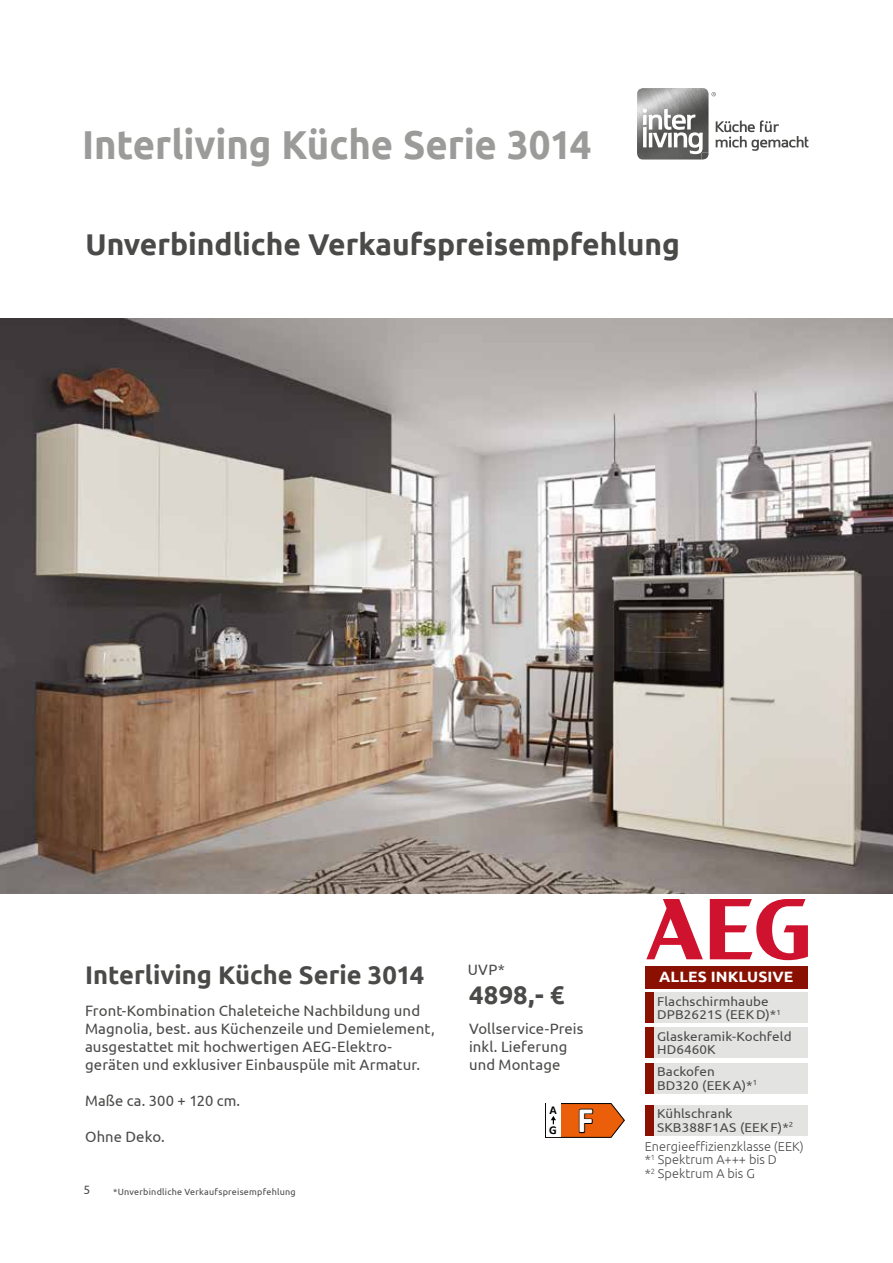
<style>
.page{position:relative;width:893px;height:1263px;background:#fff}
.page>*{position:absolute;margin:0;border:0;box-sizing:border-box;transform-origin:0 0}
.t1{font:700 40.35px "Ubuntu";letter-spacing:-.005em;color:#9b9b9a;scale:.95 1}
.t2{font:700 36px "Calibri";color:#fff}
.t3{font:700 30px "Ubuntu";color:#4a4a49}
.t4{font:700 25.5px "Ubuntu";color:#4a4a49}
.t5{font:15px/18px "Ubuntu";letter-spacing:.005em;color:#4a4a49}
.t6{font:700 14.85px "Ubuntu";color:#fff;scale:1.05 1}
.t7{font:12.75px/13.4px "Ubuntu";letter-spacing:.01em;color:#4a4a49;scale:1.05 1}
.t8{font:300 12.75px/13.8px "Ubuntu";color:#4a4a49}
.t9{font:700 12px "Calibri";color:#000}
.t10{font:12px "Ubuntu";color:#4a4a49}
.t11{font:9px "Ubuntu";letter-spacing:.025em;color:#4a4a49}
.t12{font:7.5px "Ubuntu";color:#4a4a49;scale:1.05 1}
</style>
<div class="page">
<img style="left:637px;top:88px;width:64px;height:72px">
<img style="left:701px;top:88px;width:7px;height:21px">
<svg style="left:643px;top:109px;width:65px;height:51px"></svg>
<svg style="left:715px;top:120px;width:94px;height:31px"></svg>
<svg style="left:712px;top:92px;width:4px;height:4px"></svg>
<img style="left:0;top:319px;width:893px;height:574px">
<svg style="left:646px;top:899px;width:57px;height:60px"></svg>
<svg style="left:710px;top:899px;width:98px;height:61px"></svg>
<div style="left:645px;top:966px;width:163px;height:22px;background:#8a1002"></div>
<div style="left:652px;top:1027px;width:156px;height:31px;background:#e3e3e2"></div>
<div style="left:645px;top:1027px;width:8px;height:31px;background:#8a1002"></div>
<div style="left:652px;top:1063px;width:156px;height:31px;background:#e3e3e2"></div>
<div style="left:645px;top:1063px;width:8px;height:31px;background:#8a1002"></div>
<div style="left:652px;top:992px;width:156px;height:31px;background:#e3e3e2"></div>
<div style="left:645px;top:992px;width:8px;height:31px;background:#8a1002"></div>
<div style="left:652px;top:1105px;width:156px;height:31px;background:#e3e3e2"></div>
<div style="left:645px;top:1105px;width:8px;height:31px;background:#8a1002"></div>
<svg style="left:545px;top:1103px;width:80px;height:35px"></svg>
<h1 class="t1" style="left:82px;top:121px;width:538px">Interliving Küche Serie 3014</h1>
<h3 class="t3" style="left:85px;top:226px;width:596px">Unverbindliche Verkaufspreisempfehlung</h3>
<h3 class="t4" style="left:85px;top:959px;width:341px">Interliving Küche Serie 3014</h3>
<p class="t5" style="left:85px;top:1001px;width:351px">Front-Kombination Chaleteiche Nachbildung und Magnolia, best. aus Küchenzeile und Demielement, ausgestattet mit hochwertigen AEG-Elektro&shy;geräten und exklusiver Einbauspüle mit Armatur.</p>
<p class="t5" style="left:85px;top:1091px;width:157px">Maße ca. 300 + 120 cm.</p>
<p class="t5" style="left:85px;top:1127px;width:81px">Ohne Deko.</p>
<p class="t10" style="left:83px;top:1183px;width:8px">5</p>
<p class="t11" style="left:113px;top:1186px;width:184px">*Unverbindliche Verkaufspreisempfehlung</p>
<p class="t5" style="left:468px;top:960px;width:39px">UVP*</p>
<h3 class="t4" style="left:469px;top:979px;width:97px">4898,- €</h3>
<p class="t5" style="left:469px;top:1019px;width:116px">Vollservice-Preis inkl. Lieferung und Montage</p>
<p class="t9" style="left:549px;top:1123px;width:9px">G</p>
<h2 class="t2" style="left:577px;top:1097px;width:18px">F</h2>
<p class="t6" style="left:659px;top:968px;width:129px">ALLES INKLUSIVE</p>
<p class="t7" style="left:657px;top:994px;width:119px">Flachschirmhaube<br>DPB2621S (EEK D)*<sup>1</sup></p>
<p class="t7" style="left:657px;top:1029px;width:130px">Glaskeramik-Kochfeld<br>HD6460K</p>
<p class="t7" style="left:657px;top:1065px;width:97px">Backofen<br>BD320 (EEKA)*<sup>1</sup></p>
<p class="t7" style="left:657px;top:1107px;width:127px">Kühlschrank<br>SKB388F1AS (EEKF)*</p>
<p class="t12" style="left:789px;top:1120px;width:6px">2</p>
<p class="t8" style="left:645px;top:1139px;width:160px">Energieeffizienzklasse (EEK) *<sup>1</sup> Spektrum A+++ bis D<br>*<sup>2</sup> Spektrum A bis G</p>
</div>
